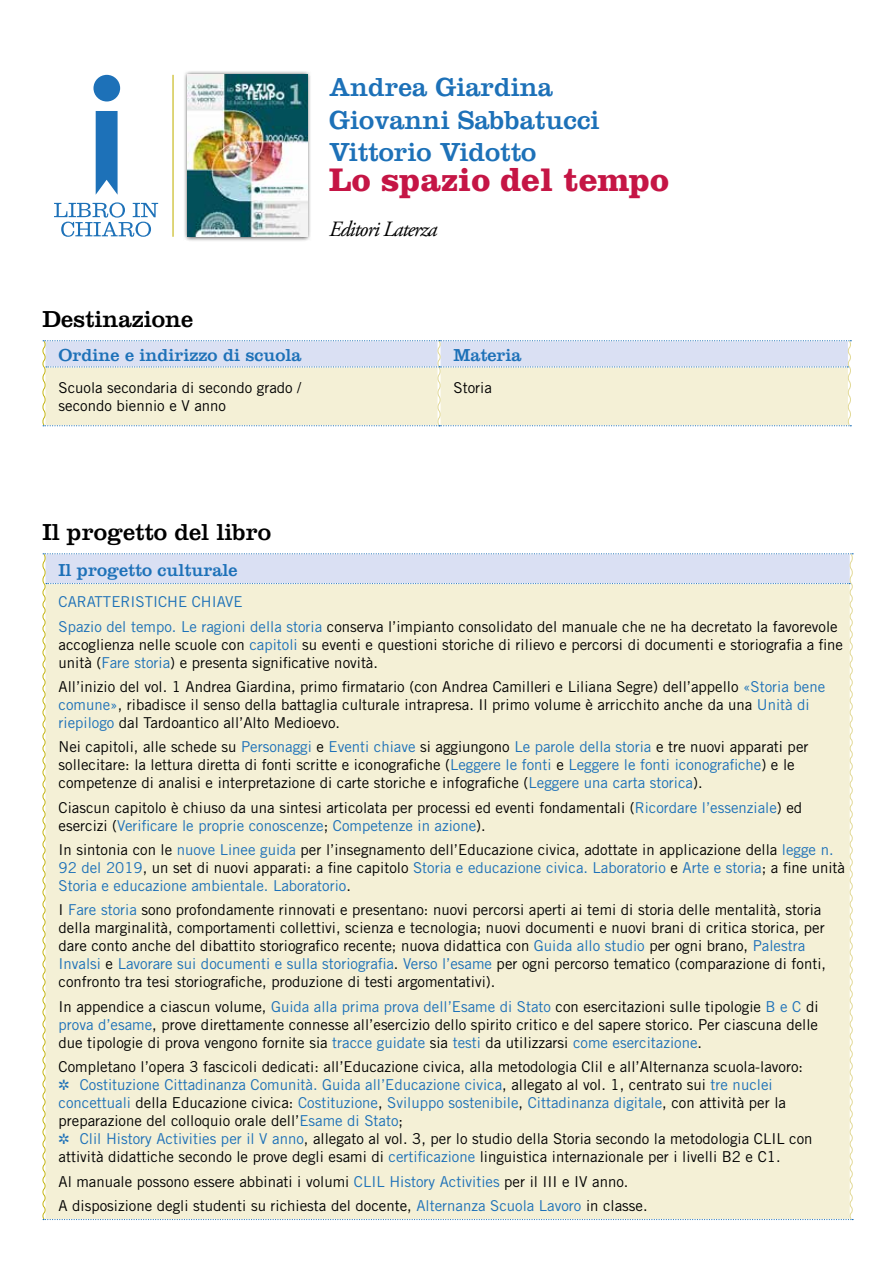
<style>
.page{position:relative;width:893px;height:1263px;background:#fff}
.page>*{position:absolute;margin:0;border:0;box-sizing:border-box;transform-origin:0 0}
.t1{font:700 33.9px "Clarendon";color:#c51545}
.t2{font:27.15px/32.5px "Clarendon";color:#1d71b8}
.t3{font:24px "Clarendon";color:#000}
.t4{font:italic 21.75px "Adobe Garamond Pro";letter-spacing:-.05em;color:#000}
.t5{font:18px "Clarendon";color:#1d71b8}
.t6{font:15px/18px "Trade Gothic LT Std";color:#000}
.s1{color:#1d71b8}
</style>
<div class="page">
<svg style="left:42px;top:340px;width:810px;height:86px;background:#eaeade"></svg>
<div style="left:42px;top:553px;width:812px;height:667px;background:#f4f0d6"></div>
<hr style="left:172px;top:75px;width:2px;height:162px;background:#c5b614">
<svg style="left:96px;top:111px;width:22px;height:84px;background:#3680bf"></svg>
<div style="left:93px;top:75px;width:27px;height:26px;background:#1d71b8;border-radius:50%"></div>
<svg style="left:54px;top:202px;width:104px;height:35px"></svg>
<div style="left:183px;top:70px;width:129px;height:171px;background:#000;opacity:.75"></div>
<img style="left:188px;top:75px;width:119px;height:162px">
<h3 class="t3" style="left:43px;top:305px;width:152px">Destinazione</h3>
<h2 class="t2" style="left:329px;top:70px;width:272px">Andrea Giardina<br>Giovanni Sabbatucci<br>Vittorio Vidotto</h2>
<h1 class="t1" style="left:329px;top:159px;width:341px">Lo spazio del tempo</h1>
<h3 class="t4" style="left:329px;top:216px;width:110px">Editori Laterza</h3>
<p class="t5" style="left:59px;top:344px;width:244px">Ordine e indirizzo di scuola</p>
<p class="t5" style="left:454px;top:344px;width:70px">Materia</p>
<p class="t6" style="left:59px;top:378px;width:244px">Scuola secondaria di secondo grado / secondo biennio e V anno</p>
<p class="t6" style="left:454px;top:378px;width:40px">Storia</p>
<h3 class="t3" style="left:43px;top:518px;width:230px">Il progetto del libro</h3>
<p class="t5" style="left:59px;top:559px;width:181px">Il progetto culturale</p>
<p class="t6" style="left:59px;top:589px;width:781px;line-height:24.3px"><span class="s1">CARATTERISTICHE CHIAVE<br>Spazio del tempo. Le ragioni della storia</span> conserva l’impianto consolidato del manuale che ne ha decretato la favorevole</p>
<p class="t6" style="left:59px;top:635px;width:786px">accoglienza nelle scuole con <span class="s1">capitoli</span> su eventi e questioni storiche di rilievo e percorsi di documenti e storiografia a fine unità (<span class="s1">Fare storia</span>) e presenta significative novità.</p>
<p class="t6" style="left:59px;top:677px;width:768px">All’inizio del vol. 1 Andrea Giardina, primo firmatario (con Andrea Camilleri e Liliana Segre) dell’appello <span class="s1">«Storia bene comune»</span>, ribadisce il senso della battaglia culturale intrapresa. Il primo volume è arricchito anche da una <span class="s1">Unità di riepilogo</span> dal Tardoantico all’Alto Medioevo.</p>
<p class="t6" style="left:59px;top:738px;width:751px">Nei capitoli, alle schede su <span class="s1">Personaggi</span> e <span class="s1">Eventi chiave</span> si aggiungono <span class="s1">Le parole della storia</span> e tre nuovi apparati per sollecitare: la lettura diretta di fonti scritte e iconografiche (<span class="s1">Leggere le fonti</span> e <span class="s1">Leggere le fonti iconografiche</span>) e le competenze di analisi e interpretazione di carte storiche e infografiche (<span class="s1">Leggere una carta storica</span>).</p>
<p class="t6" style="left:59px;top:798px;width:745px">Ciascun capitolo è chiuso da una sintesi articolata per processi ed eventi fondamentali (<span class="s1">Ricordare l’essenziale</span>) ed esercizi (<span class="s1">Verificare le proprie conoscenze</span>; <span class="s1">Competenze in azione</span>).</p>
<p class="t6" style="left:59px;top:840px;width:788px">In sintonia con le <span class="s1">nuove Linee guida</span> per l’insegnamento dell’Educazione civica, adottate in applicazione della <span class="s1">legge n.<br>92 del 2019</span>, un set di nuovi apparati: a fine capitolo <span class="s1">Storia e educazione civica. Laboratorio</span> e <span class="s1">Arte e storia</span>; a fine unità<br><span class="s1">Storia e educazione ambientale. Laboratorio</span>.</p>
<p class="t6" style="left:59px;top:901px;width:769px">I <span class="s1">Fare storia</span> sono profondamente rinnovati e presentano: nuovi percorsi aperti ai temi di storia delle mentalità, storia della marginalità, comportamenti collettivi, scienza e tecnologia; nuovi documenti e nuovi brani di critica storica, per dare conto anche del dibattito storiografico recente; nuova didattica con <span class="s1">Guida allo studio</span> per ogni brano, <span class="s1">Palestra Invalsi</span> e <span class="s1">Lavorare sui documenti e sulla storiografia</span>. <span class="s1">Verso l’esame</span> per ogni percorso tematico (comparazione di fonti, confronto tra tesi storiografiche, produzione di testi argomentativi).</p>
<p class="t6" style="left:59px;top:997px;width:761px;text-align:justify">In appendice a ciascun volume, <span class="s1">Guida alla prima prova dell’Esame di Stato</span> con esercitazioni sulle tipologie <span class="s1">B e C</span> di <span class="s1">prova d’esame</span>, prove direttamente connesse all’esercizio dello spirito critico e del sapere storico. Per ciascuna delle due tipologie di prova vengono fornite sia <span class="s1">tracce guidate</span> sia <span class="s1">testi</span> da utilizzarsi <span class="s1">come esercitazione</span>.</p>
<p class="t6" style="left:59px;top:1058px;width:756px">Completano l’opera 3 fascicoli dedicati: all’Educazione civica, alla metodologia Clil e all’Alternanza scuola-lavoro: <span class="s1">✲ Costituzione Cittadinanza Comunità. Guida all’Educazione civica</span>, allegato al vol. 1, centrato sui <span class="s1">tre nuclei concettuali</span> della Educazione civica: <span class="s1">Costituzione</span>, <span class="s1">Sviluppo sostenibile</span>, <span class="s1">Cittadinanza digitale</span>, con attività per la preparazione del colloquio orale dell’<span class="s1">Esame di Stato</span>;<br><span class="s1">✲ Clil History Activities per il V anno</span>, allegato al vol. 3, per lo studio della Storia secondo la metodologia CLIL con attività didattiche secondo le prove degli esami di <span class="s1">certificazione</span> linguistica internazionale per i livelli B2 e C1.</p>
<p class="t6" style="left:59px;top:1169px;width:591px;line-height:24.3px">Al manuale possono essere abbinati i volumi <span class="s1">CLIL History Activities</span> per il III e IV anno.<br>A disposizione degli studenti su richiesta del docente, <span class="s1">Alternanza Scuola Lavoro</span> in classe.</p>
</div>
